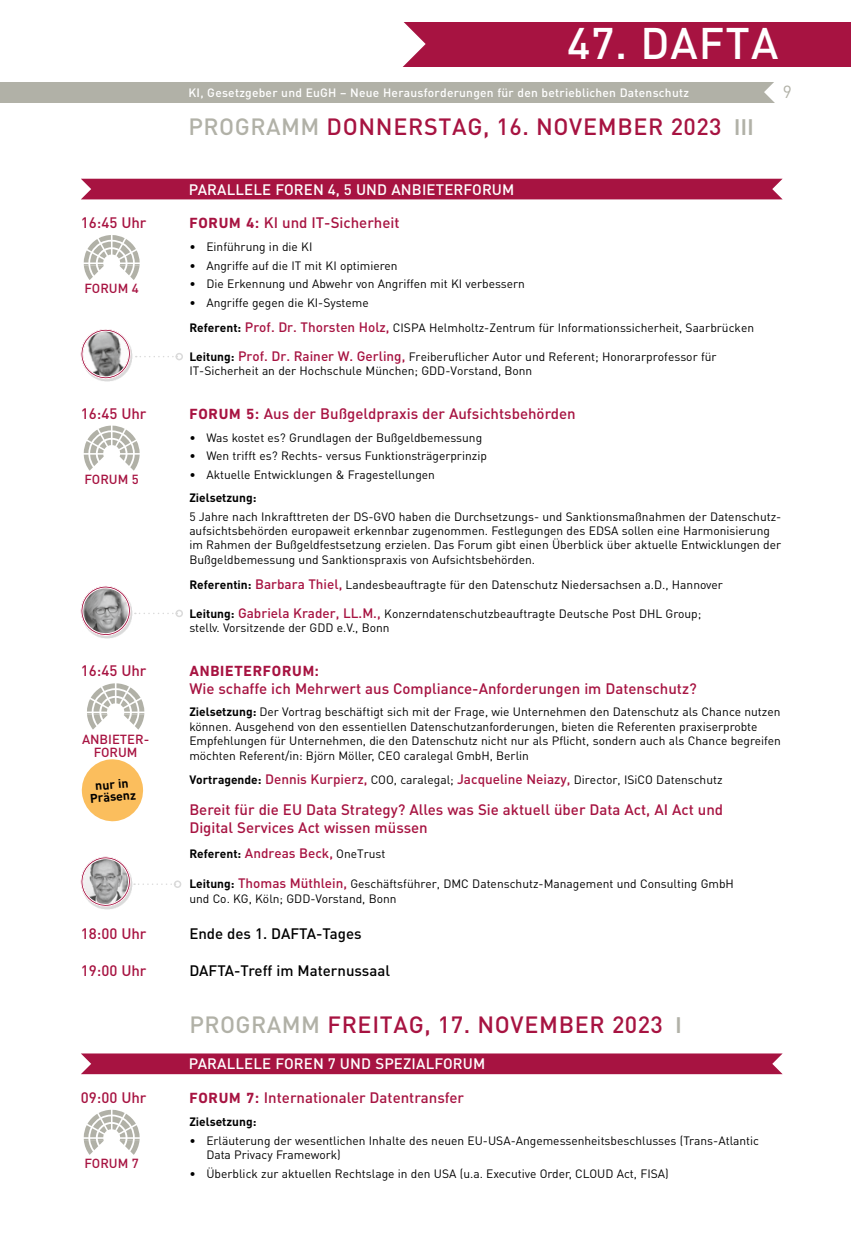
<style>
.page{position:relative;width:851px;height:1234px;background:#fff}
.page>*{position:absolute;margin:0;border:0;box-sizing:border-box;transform-origin:0 0}
.t1{font:500 43.65px "DIN Pro";letter-spacing:.025em;color:#fff}
.t2{font:500 23.25px "DIN Pro";letter-spacing:.03em;color:#a71341}
.t3{font:17.4px "DIN Pro";color:#b1b1a7}
.t4{font:500 15px/18px "DIN Pro";color:#a71341}
.t5{font:500 15px "DIN Pro";letter-spacing:.01em;color:#fff}
.t6{font:500 15px "DIN Pro";color:#000}
.t7{font:700 15px "DIN Next LT Pro";letter-spacing:.05em;color:#a71341}
.t8{font:500 13.5px "DIN Pro";color:#a71341}
.t9{font:500 13.05px/13px "DIN Pro";color:#a71341;text-align:center}
.t10{font:700 12.3px/12.3px "DIN Pro";color:#000;text-align:center}
.t11{font:12px/14.4px "DIN Pro";color:#000}
.t12{font:500 12px "DIN Pro";letter-spacing:.02em;color:#fff}
.t13{font:700 12px "DIN Pro";color:#000}
.s1{color:#b1b1a7}
.s2{font-family:"DIN Next LT Pro";color:#b1b1a7}
.s3{font-family:"DIN Next LT Pro";font-weight:700}
.s4{font-weight:700}
.s5{font-weight:500;font-size:13.5px;color:#a71341}
.s6{font-weight:700;font-size:12px;color:#000}
.s7{font-weight:400;font-size:12px;color:#000}
</style>
<div class="page">
<svg style="left:81px;top:759px;width:63px;height:63px"></svg>
<div style="left:81px;top:179px;width:701px;height:20px;background:#a71341"></div>
<svg style="left:84px;top:235px;width:56px;height:45px"></svg>
<div style="left:175px;top:353px;width:8px;height:7px;border:2px solid #dadada;border-radius:50%"></div>
<svg style="left:99px;top:380px;width:16px;height:2px"></svg>
<svg style="left:80px;top:329px;width:97px;height:51px"></svg>
<svg style="left:84px;top:425px;width:56px;height:45px"></svg>
<div style="left:175px;top:609px;width:8px;height:8px;border:2px solid #dadada;border-radius:50%"></div>
<svg style="left:97px;top:636px;width:21px;height:2px"></svg>
<svg style="left:80px;top:586px;width:97px;height:50px"></svg>
<svg style="left:87px;top:683px;width:57px;height:46px"></svg>
<div style="left:174px;top:880px;width:7px;height:7px;border:2px solid #dadada;border-radius:50%"></div>
<svg style="left:97px;top:907px;width:21px;height:2px"></svg>
<svg style="left:80px;top:856px;width:95px;height:51px"></svg>
<div style="left:81px;top:1053px;width:701px;height:20px;background:#a71341"></div>
<svg style="left:84px;top:1109px;width:56px;height:45px"></svg>
<div style="left:394px;top:22px;width:456px;height:44px;background:#a71341"></div>
<svg style="left:394px;top:22px;width:31px;height:45px"></svg>
<div style="left:0;top:82px;width:788px;height:20px;background:#b1b1a7"></div>
<svg style="left:764px;top:82px;width:24px;height:21px"></svg>
<h1 class="t1" style="left:567px;top:14px;width:213px">47. DAFTA</h1>
<p class="t12" style="left:188px;top:84px;width:502px">KI, Gesetzgeber und EuGH – Neue Herausforderungen für den betrieblichen Datenschutz</p>
<h3 class="t3" style="left:782px;top:80px;width:11px">9</h3>
<h2 class="t2" style="left:188px;top:110px;width:566px"><span class="s1">PROGRAMM</span> DONNERSTAG, 16. NOVEMBER 2023 <span class="s2">III</span></h2>
<p class="t5" style="left:189px;top:179px;width:327px">PARALLELE FOREN 4, 5 UND ANBIETERFORUM</p>
<p class="t4" style="left:81px;top:213px;width:67px">16:45 Uhr</p>
<p class="t4" style="left:189px;top:213px;width:212px"><span class="s3">FORUM 4:</span> KI und IT-Sicherheit</p>
<p class="t9" style="left:85px;top:281px;width:56px">FORUM 4</p>
<p class="t11" style="left:189px;top:239px;width:125px">• Einführung in die KI</p>
<p class="t11" style="left:189px;top:258px;width:210px">• Angriffe auf die IT mit KI optimieren</p>
<p class="t11" style="left:189px;top:276px;width:337px">• Die Erkennung und Abwehr von Angriffen mit KI verbessern</p>
<p class="t11" style="left:189px;top:290px;width:566px;line-height:24.8px">• Angriffe gegen die KI-Systeme<br><span class="s4">Referent:</span> <span class="s5">Prof. Dr. Thorsten Holz,</span> CISPA Helmholtz-Zentrum für Informationssicherheit, Saarbrücken</p>
<p class="t11" style="left:189px;top:349px;width:528px"><span class="s4">Leitung:</span> <span class="s5">Prof. Dr. Rainer W. Gerling,</span> Freiberuflicher Autor und Referent; Honorarprofessor für<br>IT-Sicherheit an der Hochschule München; GDD-Vorstand, Bonn</p>
<p class="t4" style="left:81px;top:403px;width:67px">16:45 Uhr</p>
<p class="t4" style="left:189px;top:403px;width:388px"><span class="s3">FORUM 5:</span> Aus der Bußgeldpraxis der Aufsichtsbehörden</p>
<p class="t9" style="left:85px;top:472px;width:56px">FORUM 5</p>
<p class="t11" style="left:189px;top:429px;width:294px">• Was kostet es? Grundlagen der Bußgeldbemessung</p>
<p class="t11" style="left:189px;top:448px;width:299px">• Wen trifft es? Rechts- versus Funktionsträgerprinzip</p>
<p class="t11" style="left:189px;top:467px;width:247px">• Aktuelle Entwicklungen &amp; Fragestellungen</p>
<p class="t13" style="left:189px;top:489px;width:69px">Zielsetzung:</p>
<p class="t11" style="left:189px;top:508px;width:593px">5 Jahre nach Inkrafttreten der DS-GVO haben die Durchsetzungs- und Sanktionsmaßnahmen der Datenschutz&shy;aufsichtsbehörden europaweit erkennbar zugenommen. Festlegungen des EDSA sollen eine Harmonisierung im Rahmen der Bußgeldfestsetzung erzielen. Das Forum gibt einen Überblick über aktuelle Entwicklungen der Bußgeldbemessung und Sanktionspraxis von Aufsichtsbehörden.</p>
<p class="t11" style="left:189px;top:576px;width:535px"><span class="s4">Referentin:</span> <span class="s5">Barbara Thiel,</span> Landesbeauftragte für den Datenschutz Niedersachsen a.D., Hannover</p>
<p class="t11" style="left:189px;top:605px;width:513px"><span class="s4">Leitung:</span> <span class="s5">Gabriela Krader, LL.M.,</span> Konzerndatenschutzbeauftragte Deutsche Post DHL Group; stellv. Vorsitzende der GDD e.V., Bonn</p>
<p class="t4" style="left:81px;top:660px;width:67px">16:45 Uhr</p>
<p class="t7" style="left:189px;top:661px;width:131px">ANBIETERFORUM:</p>
<p class="t4" style="left:189px;top:678px;width:509px">Wie schaffe ich Mehrwert aus Compliance-Anforderungen im Datenschutz?</p>
<p class="t9" style="left:82px;top:732px;width:67px">ANBIETER-<br>FORUM</p>
<p class="t11" style="left:189px;top:704px;width:593px"><span class="s4">Zielsetzung:</span> Der Vortrag beschäftigt sich mit der Frage, wie Unternehmen den Datenschutz als Chance nutzen können. Ausgehend von den essentiellen Datenschutzanforderungen, bieten die Referenten praxiserprobte Empfehlungen für Unternehmen, die den Datenschutz nicht nur als Pflicht, sondern auch als Chance begreifen möchten Referent/in: Björn Möller, CEO caralegal GmbH, Berlin</p>
<p class="t11" style="left:189px;top:772px;width:534px"><span class="s4">Vortragende:</span> <span class="s5">Dennis Kurpierz,</span> COO, caralegal; <span class="s5">Jacqueline Neiazy,</span> Director, ISiCO Datenschutz</p>
<p class="t4" style="left:189px;top:800px;width:535px">Bereit für die EU Data Strategy? Alles was Sie aktuell über Data Act, AI Act und<br>Digital Services Act wissen müssen</p>
<p class="t8" style="left:189px;top:843px;width:198px"><span class="s6">Referent:</span> Andreas Beck, <span class="s7">OneTrust</span></p>
<p class="t11" style="left:189px;top:875px;width:546px"><span class="s4">Leitung:</span> <span class="s5">Thomas Müthlein,</span> Geschäftsführer, DMC Datenschutz-Management und Consulting GmbH und Co. KG, Köln; GDD-Vorstand, Bonn</p>
<p class="t10" style="left:88px;top:779px;width:47px;rotate:-5deg">nur in<br>Präsenz</p>
<p class="t4" style="left:81px;top:923px;width:67px">18:00 Uhr</p>
<p class="t6" style="left:189px;top:923px;width:174px">Ende des 1. DAFTA-Tages</p>
<p class="t4" style="left:81px;top:960px;width:67px">19:00 Uhr</p>
<p class="t6" style="left:189px;top:959px;width:202px">DAFTA-Treff im Maternussaal</p>
<h2 class="t2" style="left:189px;top:1008px;width:494px"><span class="s1">PROGRAMM</span> FREITAG, 17. NOVEMBER 2023 <span class="s2">I</span></h2>
<p class="t5" style="left:189px;top:1053px;width:298px">PARALLELE FOREN 7 UND SPEZIALFORUM</p>
<p class="t4" style="left:81px;top:1087px;width:67px">09:00 Uhr</p>
<p class="t4" style="left:189px;top:1087px;width:276px"><span class="s3">FORUM 7:</span> Internationaler Datentransfer</p>
<p class="t9" style="left:85px;top:1155px;width:56px">FORUM 7</p>
<p class="t13" style="left:189px;top:1113px;width:69px">Zielsetzung:</p>
<p class="t11" style="left:206px;top:1132px;width:554px;text-indent:-17px">• Erläuterung der wesentlichen Inhalte des neuen EU-USA-Angemessenheitsbeschlusses (Trans-Atlantic<br>Data Privacy Framework)</p>
<p class="t11" style="left:189px;top:1165px;width:481px">• Überblick zur aktuellen Rechtslage in den USA (u.a. Executive Order, CLOUD Act, FISA)</p>
</div>
